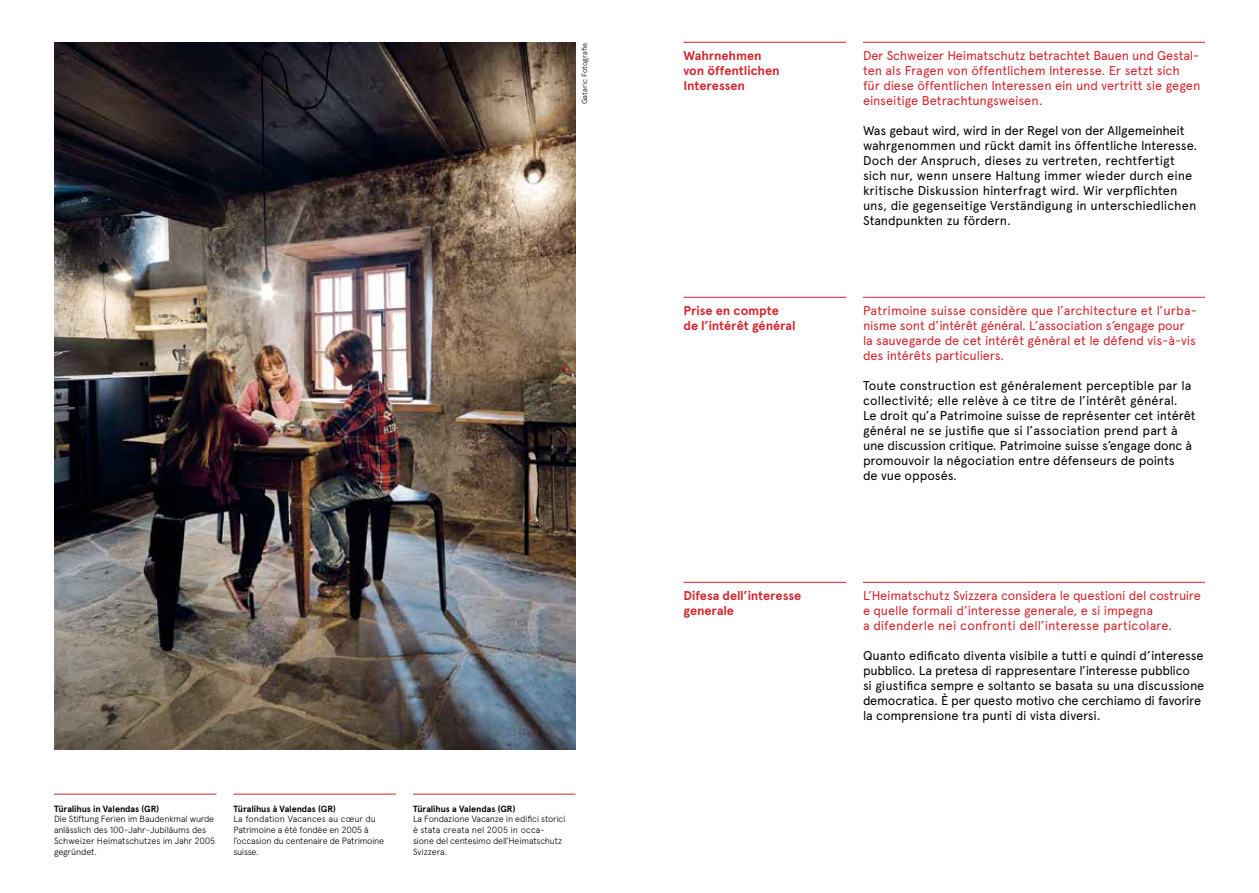
<style>
.page{position:relative;width:1259px;height:893px;background:#fff}
.page>*{position:absolute;margin:0;border:0;box-sizing:border-box;transform-origin:0 0}
.t1{font:12.75px/15px "Apercu";letter-spacing:-.005em;color:#000}
.t2{font:12.75px/15px "Apercu";letter-spacing:-.01em;color:#d2232a}
.t3{font:700 12.75px/15px "Apercu";letter-spacing:-.005em;color:#d2232a}
.t4{font:300 9px/10.8px "Apercu";letter-spacing:-.02em;color:#000}
.t5{font:700 9px "Apercu";letter-spacing:-.01em;color:#000}
.t6{font:300 7.5px "Apercu";letter-spacing:.005em;color:#000}
</style>
<div class="page">
<img style="left:54px;top:43px;width:521px;height:707px">
<hr style="left:54px;top:794px;width:162px;height:1px;background:#d2232a">
<hr style="left:233px;top:794px;width:163px;height:1px;background:#d2232a">
<hr style="left:413px;top:794px;width:162px;height:1px;background:#d2232a">
<hr style="left:863px;top:42px;width:342px;height:1px;background:#d2232a">
<hr style="left:683px;top:42px;width:163px;height:1px;background:#d2232a">
<hr style="left:863px;top:297px;width:342px;height:1px;background:#d2232a">
<hr style="left:683px;top:297px;width:163px;height:1px;background:#d2232a">
<hr style="left:863px;top:582px;width:342px;height:1px;background:#d2232a">
<hr style="left:683px;top:582px;width:163px;height:1px;background:#d2232a">
<p class="t6" style="left:580px;top:104px;width:63px;rotate:-90deg">Gataric Fotografie</p>
<p class="t5" style="left:54px;top:803px;width:107px">Türalihus in Valendas (GR)</p>
<p class="t4" style="left:54px;top:814px;width:163px">Die Stiftung Ferien im Baudenkmal wurde anlässlich des 100-Jahr-Jubiläums des<br>Schweizer Heimatschutzes im Jahr 2005 gegründet.</p>
<p class="t5" style="left:233px;top:803px;width:104px">Türalihus à Valendas (GR)</p>
<p class="t4" style="left:233px;top:814px;width:152px">La fondation Vacances au cœur du<br>Patrimoine a été fondée en 2005 à l’occasion du centenaire de Patrimoine suisse.</p>
<p class="t5" style="left:413px;top:803px;width:104px">Türalihus a Valendas (GR)</p>
<p class="t4" style="left:413px;top:814px;width:154px">La Fondazione Vacanze in edifici storici è stata creata nel 2005 in occa&shy;sione del centesimo dell’Heimatschutz<br>Svizzera.</p>
<p class="t3" style="left:683px;top:48px;width:98px">Wahrnehmen von öffentlichen<br>Interessen</p>
<p class="t2" style="left:863px;top:48px;width:339px">Der Schweizer Heimatschutz betrachtet Bauen und Gestal&shy;ten als Fragen von öffentlichem Interesse. Er setzt sich<br>für diese öffentlichen Interessen ein und vertritt sie gegen einseitige Betrachtungsweisen.</p>
<p class="t1" style="left:863px;top:123px;width:336px">Was gebaut wird, wird in der Regel von der Allgemeinheit wahrgenommen und rückt damit ins öffentliche Interesse.<br>Doch der Anspruch, dieses zu vertreten, rechtfertigt sich nur, wenn unsere Haltung immer wieder durch eine kritische Diskussion hinterfragt wird. Wir verpflichten uns, die gegenseitige Verständigung in unterschiedlichen Standpunkten zu fördern.</p>
<p class="t3" style="left:683px;top:303px;width:114px">Prise en compte de l’intérêt général</p>
<p class="t2" style="left:863px;top:303px;width:335px">Patrimoine suisse considère que l’architecture et l’urba&shy;nisme sont d’intérêt général. L’association s’engage pour la sauvegarde de cet intérêt général et le défend vis-à-vis des intérêts particuliers.</p>
<p class="t1" style="left:863px;top:378px;width:334px">Toute construction est généralement perceptible par la collectivité; elle relève à ce titre de l’intérêt général.<br>Le droit qu’a Patrimoine suisse de représenter cet intérêt général ne se justifie que si l’association prend part à une discussion critique. Patrimoine suisse s’engage donc à promouvoir la négociation entre défenseurs de points<br>de vue opposés.</p>
<p class="t3" style="left:683px;top:588px;width:119px">Difesa dell’interesse generale</p>
<p class="t2" style="left:863px;top:588px;width:339px">L’Heimatschutz Svizzera considera le questioni del costruire e quelle formali d’interesse generale, e si impegna<br>a difenderle nei confronti dell’interesse particolare.</p>
<p class="t1" style="left:863px;top:648px;width:343px">Quanto edificato diventa visibile a tutti e quindi d’interesse pubblico. La pretesa di rappresentare l’interesse pubblico<br>si giustifica sempre e soltanto se basata su una discussione democratica. È per questo motivo che cerchiamo di favorire la comprensione tra punti di vista diversi.</p>
</div>
